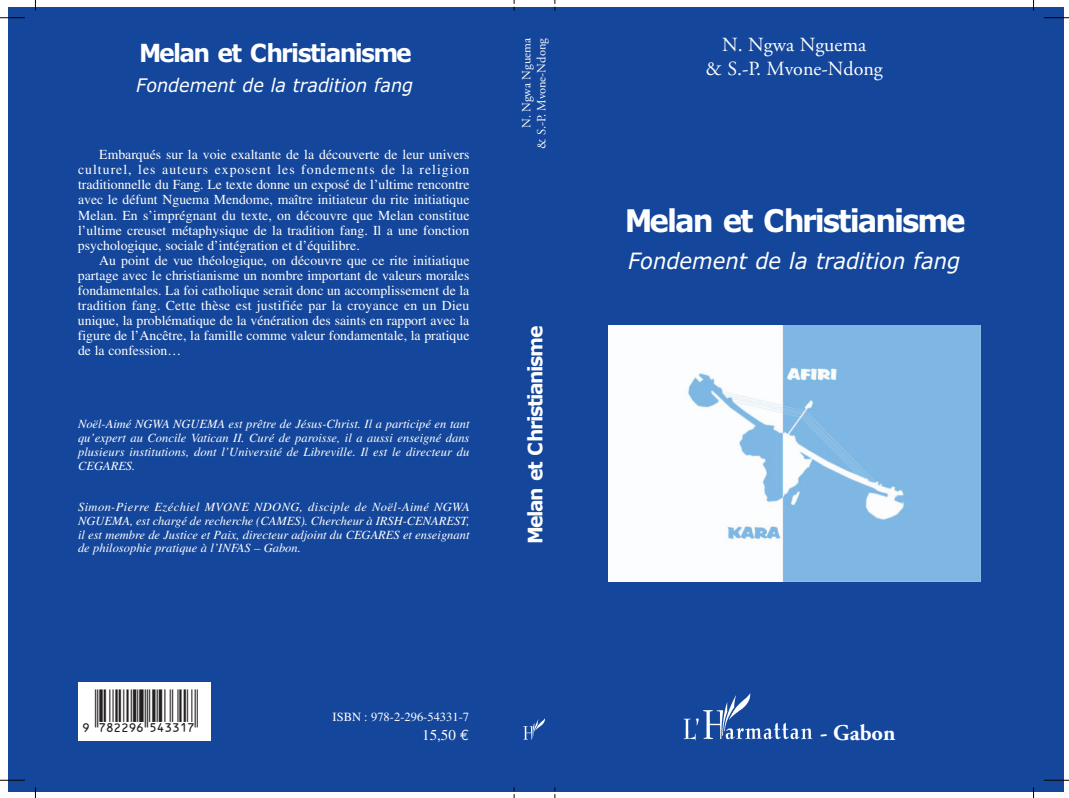
<style>
.page{position:relative;width:1069px;height:798px;background:#fff}
.page>*{position:absolute;margin:0;border:0;box-sizing:border-box;transform-origin:0 0}
.t1{font:42.5px "Upc Half";color:#231f20}
.t2{font:700 31.25px "Verdana";letter-spacing:-.07em;color:#fff;scale:.94 1}
.t3{font:700 25px "Verdana";letter-spacing:-.07em;color:#fff;scale:.94 1}
.t4{font:italic 22.5px "Verdana";color:#fff;scale:.94 1}
.t5{font:700 22.5px "Adobe Garamond";color:#fff}
.t6{font:20px/24px "Adobe Garamond";color:#fff;text-align:center}
.t7{font:700 20px "Verdana";letter-spacing:-.07em;color:#fff;scale:.94 1}
.t8{font:italic 18.75px "Verdana";color:#fff;scale:.94 1}
.t9{font:15px "Times";color:#fff}
.t10{font:13.75px/15px "Times";color:#fff;text-align:justify}
.t11{font:italic 12.5px/13.8px "Times";color:#fff;text-align:justify}
.t12{font:12.5px/15px "Adobe Garamond";color:#fff;text-align:right}
.t13{font:12.5px "Times";color:#fff}
.s1{font-family:"Euro Mono"}
</style>
<div class="page">
<div style="left:9px;top:7px;width:1055px;height:784px;background:#14469b"></div>
<svg style="left:0;top:18px;width:25px;height:1px"></svg>
<svg style="left:1044px;top:18px;width:24px;height:1px"></svg>
<svg style="left:1044px;top:779px;width:24px;height:1px"></svg>
<svg style="left:0;top:779px;width:25px;height:1px"></svg>
<img style="left:523px;top:718px;width:22px;height:21px">
<div style="left:78px;top:681px;width:133px;height:59px;background:#fff"></div>
<img style="left:683px;top:693px;width:130px;height:48px">
<img style="left:608px;top:325px;width:372px;height:256px">
<h3 class="t3" style="left:139px;top:39px;width:291px">Melan et Christianisme</h3>
<h3 class="t8" style="left:136px;top:75px;width:296px">Fondement de la tradition fang</h3>
<p class="t10" style="left:78px;top:149px;width:393px;text-indent:21px">Embarqués sur la voie exaltante de la découverte de leur univers culturel, les auteurs exposent les fondements de la religion traditionnelle du Fang. Le texte donne un exposé de l’ultime rencontre avec le défunt Nguema Mendome, maître initiateur du rite initiatique Melan. En s’imprégnant du texte, on découvre que Melan constitue l’ultime creuset métaphysique de la tradition fang. Il a une fonction psychologique, sociale d’intégration et d’équilibre.</p>
<p class="t10" style="left:78px;top:254px;width:393px;text-indent:21px">Au point de vue théologique, on découvre que ce rite initiatique partage avec le christianisme un nombre important de valeurs morales fondamentales. La foi catholique serait donc un accomplissement de la tradition fang. Cette thèse est justifiée par la croyance en un Dieu unique, la problématique de la vénération des saints en rapport avec la figure de l’Ancêtre, la famille comme valeur fondamentale, la pratique de la confession…</p>
<p class="t11" style="left:78px;top:418px;width:393px">Noël-Aimé NGWA NGUEMA est prêtre de Jésus-Christ. Il a participé en tant qu’expert au Concile Vatican II. Curé de paroisse, il a aussi enseigné dans plusieurs institutions, dont l’Université de Libreville. Il est le directeur du CEGARES.</p>
<p class="t11" style="left:78px;top:501px;width:393px">Simon-Pierre Ezéchiel MVONE NDONG, disciple de Noël-Aimé NGWA NGUEMA, est chargé de recherche (CAMES). Chercheur à IRSH-CENAREST, il est membre de Justice et Paix, directeur adjoint du CEGARES et enseignant de philosophie pratique à l’INFAS – Gabon.</p>
<p class="t12" style="left:520px;top:149px;width:112px;rotate:-90deg">N. Ngwa Nguema<br>&amp; S.-P. Mvone-Ndong</p>
<h3 class="t7" style="left:524px;top:544px;width:233px;rotate:-90deg">Melan et Christianisme</h3>
<h3 class="t6" style="left:705px;top:35px;width:179px">N. Ngwa Nguema<br>&amp; S.-P. Mvone-Ndong</h3>
<h2 class="t2" style="left:624px;top:203px;width:364px">Melan et Christianisme</h2>
<h3 class="t4" style="left:628px;top:248px;width:355px">Fondement de la tradition fang</h3>
<h1 class="t1" style="left:83px;top:692px;width:124px">™xHSMCTGy543317z</h1>
<p class="t13" style="left:332px;top:712px;width:138px">ISBN : 978-2-296-54331-7</p>
<p class="t9" style="left:422px;top:729px;width:48px">15,50 <span class="s1">€</span></p>
<h3 class="t5" style="left:820px;top:723px;width:77px">- Gabon</h3>
</div>
